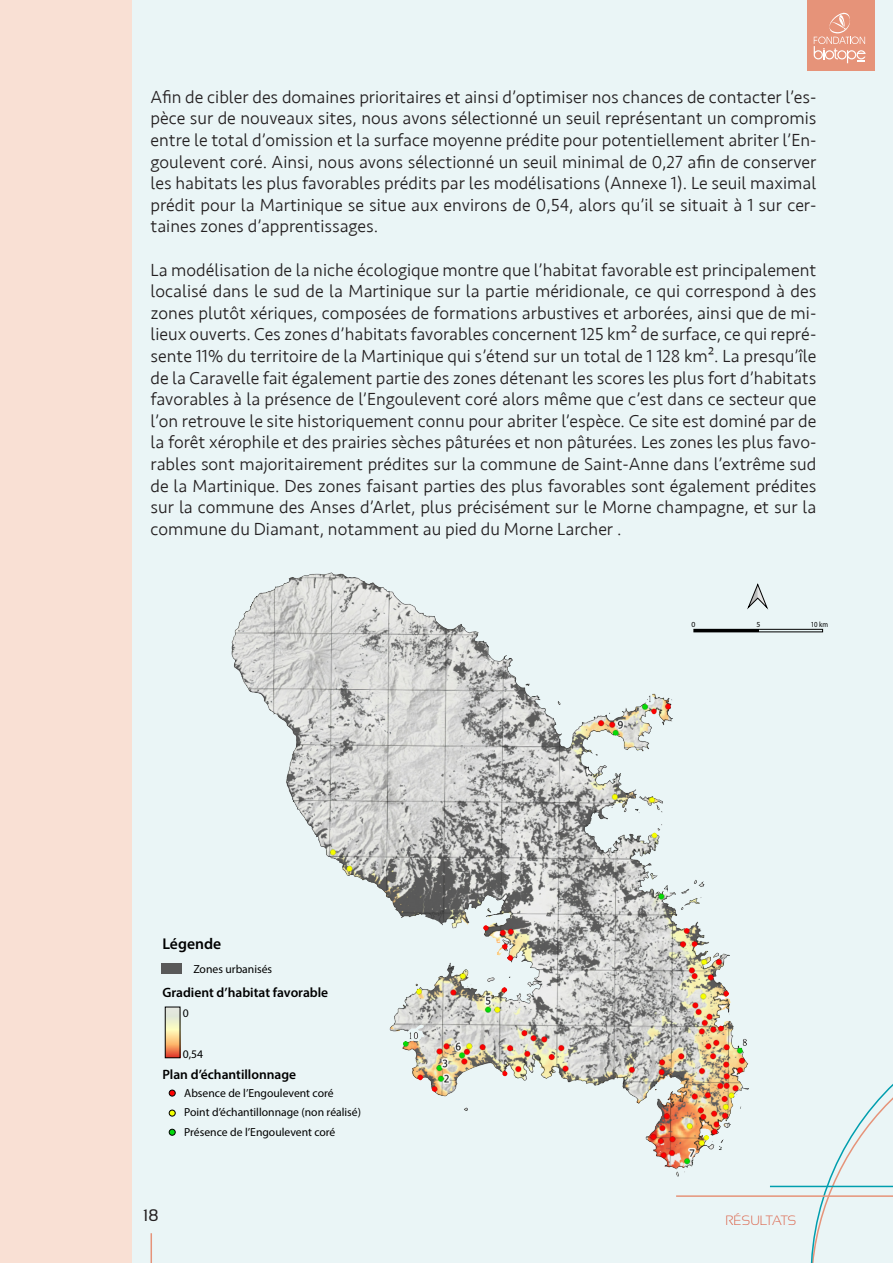
<style>
.page{position:relative;width:893px;height:1263px;background:#fff}
.page>*{position:absolute;margin:0;border:0;box-sizing:border-box;transform-origin:0 0}
.t1{font:300 18px/21.6px "Seravek";color:#231f20;text-align:justify}
.t2{font:16.65px "Sansation";color:#231f20}
.t3{font:600 15.6px "Myriad Pro";color:#000}
.t4{font:600 13.5px "Myriad Pro";color:#000}
.t5{font:300 13.5px "Sansation";color:#dc644b}
.t6{font:11.7px "Myriad Pro";color:#000}
.t7{font:7.8px "Myriad Pro";color:#000;scale:.88 1}
.t8{font:7.8px "Myriad Pro";color:#000}
</style>
<div class="page">
<div style="left:132px;top:0;width:761px;height:1263px;background:#eaf5f6"></div>
<div style="left:0;top:0;width:132px;height:1263px;background:#f9e0d4"></div>
<hr style="left:151px;top:1233px;width:1px;height:30px;background:#e69379">
<div style="left:810px;top:1021px;width:83px;height:242px;background:#eaf5f6"></div>
<hr style="left:770px;top:1186px;width:123px;height:1px;background:#009eae">
<hr style="left:676px;top:1195px;width:217px;height:2px;background:#e69379">
<div style="left:807px;top:0;width:67px;height:70px;background:#e69379"></div>
<svg style="left:814px;top:12px;width:52px;height:51px"></svg>
<img style="left:222px;top:559px;width:542px;height:628px">
<svg style="left:167px;top:1009px;width:11px;height:47px"></svg>
<svg style="left:169px;top:1090px;width:6px;height:6px"></svg>
<svg style="left:169px;top:1110px;width:6px;height:6px"></svg>
<svg style="left:169px;top:1129px;width:6px;height:6px"></svg>
<div style="left:162px;top:963px;width:20px;height:10px;background:#595959"></div>
<svg style="left:747px;top:584px;width:21px;height:25px"></svg>
<div style="left:694px;top:629px;width:129px;height:3px;border:1px solid #000"></div>
<hr style="left:694px;top:629px;width:65px;height:3px;background:#000">
<p class="t1" style="left:151px;top:86px;width:667px">Afin de cibler des domaines prioritaires et ainsi d’optimiser nos chances de contacter l’es&shy;pèce sur de nouveaux sites, nous avons sélectionné un seuil représentant un compromis entre le total d’omission et la surface moyenne prédite pour potentiellement abriter l’En&shy;goulevent coré. Ainsi, nous avons sélectionné un seuil minimal de 0,27 afin de conserver les habitats les plus favorables prédits par les modélisations (Annexe 1). Le seuil maximal prédit pour la Martinique se situe aux environs de 0,54, alors qu’il se situait à 1 sur cer&shy;taines zones d’apprentissages.</p>
<p class="t1" style="left:151px;top:259px;width:667px">La modélisation de la niche écologique montre que l’habitat favorable est principalement localisé dans le sud de la Martinique sur la partie méridionale, ce qui correspond à des zones plutôt xériques, composées de formations arbustives et arborées, ainsi que de mi&shy;lieux ouverts. Ces zones d’habitats favorables concernent 125 km² de surface, ce qui repré&shy;sente 11% du territoire de la Martinique qui s’étend sur un total de 1 128 km². La presqu’île de la Caravelle fait également partie des zones détenant les scores les plus fort d’habitats favorables à la présence de l’Engoulevent coré alors même que c’est dans ce secteur que l’on retrouve le site historiquement connu pour abriter l’espèce. Ce site est dominé par de la forêt xérophile et des prairies sèches pâturées et non pâturées. Les zones les plus favo&shy;rables sont majoritairement prédites sur la commune de Saint-Anne dans l’extrême sud de la Martinique. Des zones faisant parties des plus favorables sont également prédites sur la commune des Anses d’Arlet, plus précisément sur le Morne champagne, et sur la commune du Diamant, notamment au pied du Morne Larcher .</p>
<p class="t3" style="left:162px;top:933px;width:60px">Légende</p>
<p class="t4" style="left:162px;top:984px;width:167px">Gradient d’habitat favorable</p>
<p class="t6" style="left:193px;top:961px;width:80px">Zones urbanisés</p>
<p class="t6" style="left:183px;top:1006px;width:7px">0</p>
<p class="t6" style="left:183px;top:1046px;width:22px">0,54</p>
<p class="t4" style="left:162px;top:1066px;width:135px">Plan d’échantillonnage</p>
<p class="t6" style="left:184px;top:1086px;width:151px">Absence de l’Engoulevent coré</p>
<p class="t6" style="left:184px;top:1125px;width:153px">Présence de l’Engoulevent coré</p>
<p class="t6" style="left:184px;top:1105px;width:178px">Point d’échantillonnage (non réalisé)</p>
<p class="t8" style="left:692px;top:619px;width:5px">0</p>
<p class="t8" style="left:756px;top:619px;width:5px">5</p>
<p class="t7" style="left:811px;top:619px;width:21px">10 km</p>
<p class="t2" style="left:143px;top:1206px;width:17px">18</p>
<p class="t5" style="left:726px;top:1213px;width:72px">RÉSULTATS</p>
</div>
